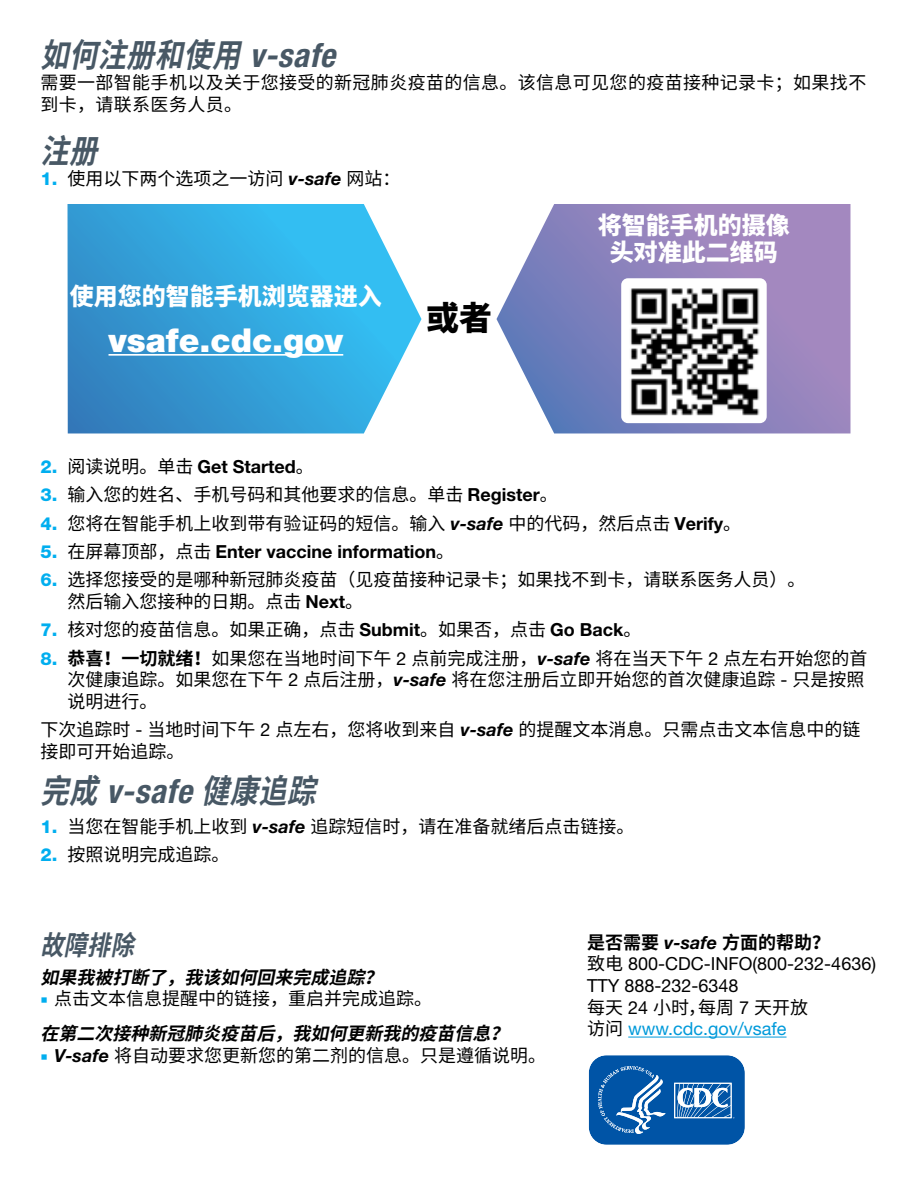
<style>
.page{position:relative;width:918px;height:1188px;background:#fff}
.page>*{position:absolute;margin:0;border:0;box-sizing:border-box;transform-origin:0 0}
.t1{font:italic 700 33px "Noto Sans CJ Ksc";color:#485865;scale:.85 1}
.t2{font:900 33px "Helvetica Neue LT Std";color:#fff}
.t3{font:900 33px "Noto Sans CJ Ksc";color:#000}
.t4{font:italic 700 27px "Noto Sans CJ Ksc";color:#485865;scale:.85 1}
.t5{font:900 24px/27px "Noto Sans CJ Ksc";color:#fff;text-align:center}
.t6{font:18px/21.6px "Noto Sans CJ Ksc";color:#000}
.t7{font:italic 700 18px/21.6px "Noto Sans CJ Ksc";color:#000}
.t8{font:18px/21.6px "Noto Sans CJ Ksc";letter-spacing:.02em;color:#000}
.t9{font:700 18px "Helvetica Neue";color:#000}
.t10{font:18px/21.6px "Helvetica Neue LT Std";color:#000}
.t11{font:18px "Helvetica Neue LT Std";color:#009ada}
.t12{font:700 18px "Noto Sans CJ Ksc";color:#000}
.s1{font-family:"Helvetica Neue LT Std";font-stretch:condensed}
.s2{font-family:"Helvetica Neue LT Std";font-weight:800;color:#00aeef}
.s3{font-family:"Helvetica Neue LT Std";font-weight:700;font-style:italic}
.s4{font-family:"Noto Sans CJ Ksc";font-weight:400}
.s5{font-family:"Helvetica Neue";font-weight:700}
.s6{font-weight:700}
.s7{font-family:"Helvetica Neue LT Std"}
.s8{font-weight:400;font-style:normal}
.s9{font-family:"Helvetica Neue LT Std";font-style:italic}
.s10{font-family:"Noto Sans CJ Ksc"}
.s11{font-family:"Noto Sans CJ Ksc";color:#000}
</style>
<div class="page">
<svg style="left:68px;top:204px;width:354px;height:230px;background:#44abde"></svg>
<svg style="left:496px;top:204px;width:354px;height:230px;background:#9891c4"></svg>
<hr style="left:109px;top:354px;width:234px;height:2px;background:#fff">
<img style="left:621px;top:278px;width:146px;height:145px">
<hr style="left:628px;top:1037px;width:159px;height:1px;background:#009ada">
<svg style="left:588px;top:1055px;width:157px;height:90px;background:#296fb4"></svg>
<h1 class="t1" style="left:40px;top:36px;width:348px">如何注册和使用<span class="s1">v - s a fe</span></h1>
<p class="t8" style="left:40px;top:72px;width:827px">需要一部智能手机以及关于您接受的新冠肺炎疫苗的信息。该信息可见您的疫苗接种记录卡；如果找不到卡，请联系医务人员。</p>
<h1 class="t1" style="left:40px;top:132px;width:90px">注册</h1>
<p class="t6" style="left:40px;top:168px;width:362px"><span class="s2">1.</span> 使用以下两个选项之一访问 <span class="s3">v-safe</span> 网站：</p>
<h3 class="t5" style="left:70px;top:283px;width:314px">使用您的智能手机浏览器进入</h3>
<h1 class="t2" style="left:109px;top:320px;width:236px">vsafe.cdc.gov</h1>
<h1 class="t3" style="left:426px;top:299px;width:67px">或者</h1>
<h3 class="t5" style="left:598px;top:212px;width:193px">将智能手机的摄像头对准此二维码</h3>
<p class="t9" style="left:40px;top:452px;width:275px"><span class="s2">2.</span> <span class="s4">阅读说明。单击</span> Get Started<span class="s4">。</span></p>
<p class="t6" style="left:40px;top:484px;width:519px"><span class="s2">3.</span> 输入您的姓名、手机号码和其他要求的信息。单击 <span class="s5">Register</span>。</p>
<p class="t6" style="left:40px;top:513px;width:702px"><span class="s2">4.</span> 您将在智能手机上收到带有验证码的短信。输入 <span class="s3">v-safe</span> 中的代码，然后点击 <span class="s5">Verify</span>。</p>
<p class="t9" style="left:40px;top:538px;width:415px"><span class="s2">5.</span> <span class="s4">在屏幕顶部，点击</span> Enter vaccine information<span class="s4">。</span></p>
<p class="t6" style="left:68px;top:569px;width:739px;text-indent:-27px"><span class="s2">6.</span> 选择您接受的是哪种新冠肺炎疫苗（见疫苗接种记录卡；如果找不到卡，请联系医务人员）。然后输入您接种的日期。点击 <span class="s5">Next</span>。</p>
<p class="t6" style="left:40px;top:619px;width:603px"><span class="s2">7.</span> 核对您的疫苗信息。如果正确，点击 <span class="s5">Submit</span>。如果否，点击 <span class="s5">Go Back</span>。</p>
<p class="t6" style="left:68px;top:648px;width:802px;text-indent:-27px"><span class="s2">8.</span> <span class="s6">恭喜！一切就绪！</span>如果您在当地时间下午 <span class="s7">2</span> 点前完成注册，<span class="s3">v-safe</span> 将在当天下午 <span class="s7">2</span> 点左右开始您的首次健康追踪。如果您在下午 <span class="s7">2</span> 点后注册，<span class="s3">v-safe</span> 将在您注册后立即开始您的首次健康追踪 <span class="s7">-</span> 只是按照说明进行。</p>
<p class="t6" style="left:40px;top:719px;width:822px">下次追踪时 <span class="s7">-</span> 当地时间下午 <span class="s7">2</span> 点左右，您将收到来自 <span class="s3">v-safe</span> 的提醒文本消息。只需点击文本信息中的链接即可开始追踪。</p>
<h1 class="t1" style="left:40px;top:773px;width:346px">完成<span class="s1">v-safe</span> 健康追踪</h1>
<p class="t6" style="left:40px;top:816px;width:596px"><span class="s2">1.</span> 当您在智能手机上收到 <span class="s3">v-safe</span> 追踪短信时，请在准备就绪后点击链接。</p>
<p class="t6" style="left:40px;top:844px;width:190px"><span class="s2">2.</span> 按照说明完成追踪。</p>
<h2 class="t4" style="left:40px;top:929px;width:129px">故障排除</h2>
<p class="t7" style="left:40px;top:967px;width:353px">如果我被打断了，我该如何回来完成追踪？</p>
<p class="t6" style="left:54px;top:988px;width:379px">点击文本信息提醒中的链接，重启并完成追踪。</p>
<p class="t7" style="left:54px;top:1023px;width:494px;text-indent:-14px">在第二次接种新冠肺炎疫苗后，我如何更新我的疫苗信息？<br><span class="s7">V-safe</span> <span class="s8">将自动要求您更新您的第二剂的信息。只是遵循说明。</span></p>
<p class="t12" style="left:587px;top:932px;width:245px">是否需要 <span class="s9">v-safe</span> 方面的帮助？</p>
<p class="t10" style="left:587px;top:953px;width:290px"><span class="s10">致电</span> 800-CDC-INFO(800-232-4636)<br>TTY 888-232-6348</p>
<p class="t6" style="left:587px;top:997px;width:223px">每天 <span class="s7">24</span> 小时，每周 <span class="s7">7</span> 天开放</p>
<p class="t11" style="left:587px;top:1018px;width:201px"><span class="s11">访问</span> www.cdc.gov/vsafe</p>
</div>
